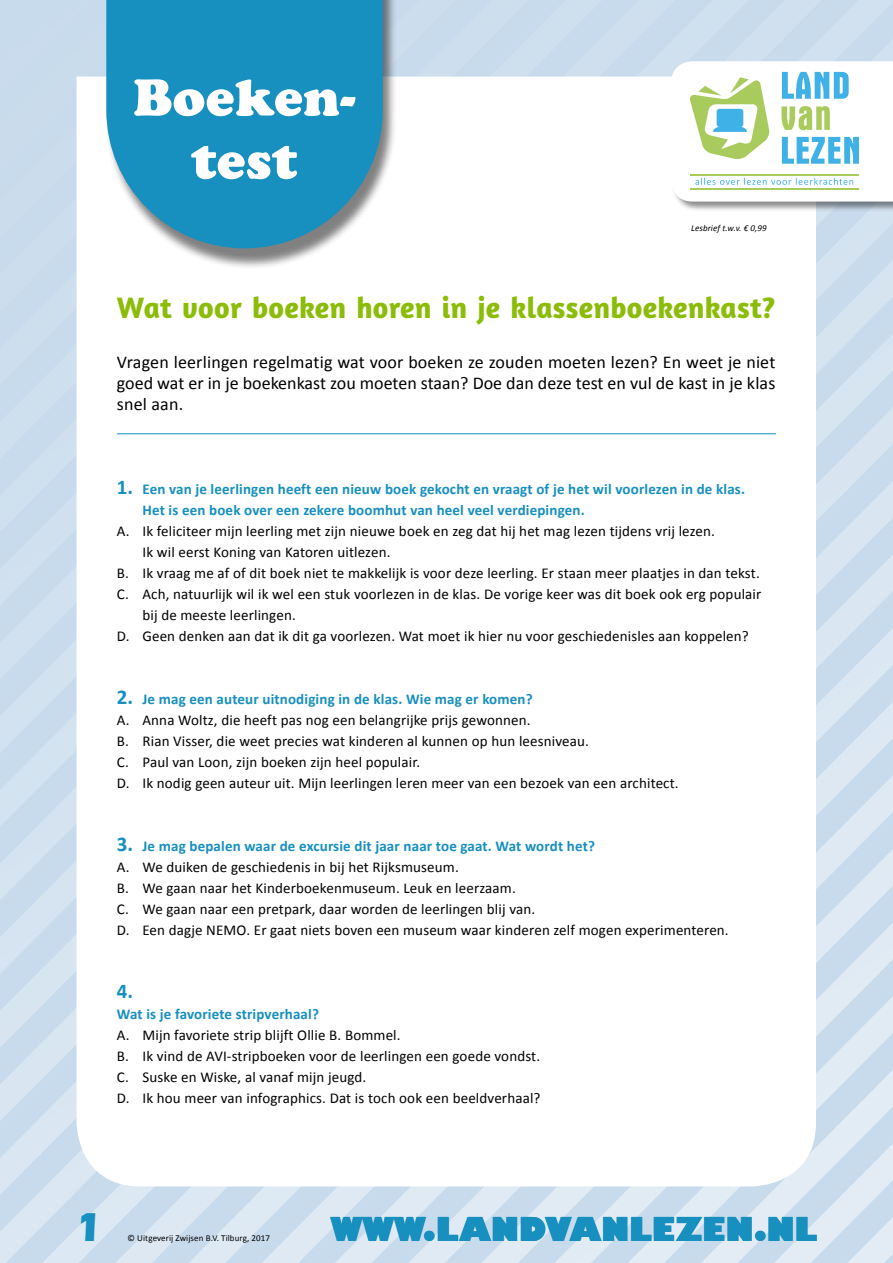
<style>
.page{position:relative;width:893px;height:1263px;background:#fff}
.page>*{position:absolute;margin:0;border:0;box-sizing:border-box;transform-origin:0 0}
.t1{font:900 54px/63px "Cooper";letter-spacing:.01em;color:#fff;text-align:center}
.t2{font:700 42px "Eras IT Cby BT";color:#178fbf}
.t3{font:800 32.7px "Humanist 521 BT";color:#178fbf}
.t4{font:700 30px "Amaranth";letter-spacing:.01em;color:#8bbc08}
.t5{font:700 21px "Calibri";color:#178fbf}
.t6{font:18px/21px "Calibri";color:#000;text-align:justify}
.t7{font:15px/21px "Calibri";letter-spacing:.01em;color:#000}
.t8{font:700 15px/21px "Calibri";letter-spacing:.01em;color:#178fbf}
.t9{font:9px "Calibri";letter-spacing:.01em;color:#000}
.t10{font:italic 9px "Calibri";letter-spacing:.01em;color:#000}
.s1{font-size:21px}
.s2{font-weight:700;font-size:21px;color:#178fbf}
.s3{font-weight:700;color:#178fbf}
</style>
<div class="page">
<img style="left:0;top:0;width:597px;height:619px">
<img style="left:543px;top:40px;width:77px;height:54px">
<img style="left:489px;top:94px;width:80px;height:55px">
<img style="left:435px;top:149px;width:82px;height:54px">
<img style="left:397px;top:203px;width:68px;height:55px">
<img style="left:327px;top:258px;width:87px;height:53px">
<img style="left:273px;top:311px;width:90px;height:55px">
<img style="left:219px;top:366px;width:92px;height:56px">
<img style="left:165px;top:420px;width:93px;height:56px">
<img style="left:111px;top:474px;width:93px;height:57px">
<img style="left:57px;top:529px;width:93px;height:56px">
<img style="left:4px;top:583px;width:92px;height:56px">
<div style="left:672px;top:0;width:72px;height:39px;background:#cadcec"></div>
<div style="left:620px;top:38px;width:91px;height:39px;background:#cfdfee"></div>
<img style="left:569px;top:90px;width:51px;height:51px">
<img style="left:517px;top:141px;width:80px;height:55px">
<img style="left:465px;top:194px;width:91px;height:54px">
<img style="left:414px;top:246px;width:90px;height:53px">
<img style="left:363px;top:297px;width:89px;height:55px">
<img style="left:311px;top:349px;width:90px;height:55px">
<img style="left:260px;top:402px;width:89px;height:53px">
<img style="left:208px;top:453px;width:90px;height:54px">
<img style="left:156px;top:505px;width:90px;height:54px">
<img style="left:105px;top:557px;width:90px;height:54px">
<img style="left:53px;top:609px;width:90px;height:52px">
<img style="left:1px;top:661px;width:76px;height:54px">
<img style="left:691px;top:39px;width:92px;height:22px">
<img style="left:585px;top:146px;width:12px;height:54px">
<img style="left:532px;top:200px;width:65px;height:55px">
<img style="left:479px;top:252px;width:92px;height:56px">
<img style="left:426px;top:306px;width:92px;height:55px">
<img style="left:373px;top:359px;width:92px;height:54px">
<img style="left:320px;top:413px;width:92px;height:52px">
<img style="left:267px;top:465px;width:92px;height:54px">
<img style="left:214px;top:519px;width:92px;height:53px">
<img style="left:161px;top:572px;width:91px;height:47px">
<img style="left:109px;top:626px;width:34px;height:35px">
<img style="left:55px;top:678px;width:22px;height:54px">
<img style="left:3px;top:732px;width:74px;height:53px">
<img style="left:0;top:785px;width:39px;height:37px">
<div style="left:785px;top:0;width:108px;height:61px;background:#cfdfee"></div>
<img style="left:572px;top:232px;width:25px;height:74px">
<img style="left:519px;top:286px;width:55px;height:73px">
<img style="left:466px;top:339px;width:55px;height:74px">
<img style="left:412px;top:393px;width:56px;height:74px">
<img style="left:359px;top:447px;width:55px;height:73px">
<img style="left:306px;top:500px;width:55px;height:74px">
<img style="left:252px;top:554px;width:56px;height:65px">
<img style="left:199px;top:607px;width:56px;height:12px">
<img style="left:39px;top:768px;width:38px;height:74px">
<img style="left:0;top:822px;width:41px;height:74px">
<img style="left:839px;top:39px;width:54px;height:22px">
<img style="left:572px;top:306px;width:25px;height:73px">
<img style="left:519px;top:359px;width:55px;height:74px">
<img style="left:466px;top:413px;width:55px;height:74px">
<img style="left:412px;top:467px;width:56px;height:73px">
<img style="left:359px;top:520px;width:55px;height:74px">
<img style="left:306px;top:574px;width:55px;height:45px">
<img style="left:39px;top:842px;width:38px;height:74px">
<div style="left:0;top:896px;width:41px;height:73px;background:#cfe0ee"></div>
<img style="left:816px;top:212px;width:23px;height:26px">
<img style="left:572px;top:379px;width:54px;height:74px">
<img style="left:519px;top:434px;width:55px;height:73px">
<img style="left:466px;top:487px;width:55px;height:73px">
<img style="left:412px;top:540px;width:56px;height:74px">
<img style="left:359px;top:594px;width:55px;height:25px">
<img style="left:39px;top:916px;width:38px;height:73px">
<img style="left:0;top:969px;width:41px;height:74px">
<img style="left:839px;top:212px;width:54px;height:48px">
<img style="left:816px;top:238px;width:25px;height:74px">
<img style="left:572px;top:453px;width:25px;height:74px">
<img style="left:519px;top:507px;width:55px;height:73px">
<img style="left:466px;top:560px;width:55px;height:59px">
<img style="left:412px;top:614px;width:56px;height:5px">
<img style="left:39px;top:989px;width:38px;height:74px">
<img style="left:0;top:1043px;width:41px;height:73px">
<img style="left:839px;top:260px;width:54px;height:73px">
<div style="left:816px;top:312px;width:25px;height:74px;background:#d0e0ee"></div>
<img style="left:572px;top:527px;width:25px;height:73px">
<img style="left:519px;top:580px;width:55px;height:39px">
<img style="left:39px;top:1063px;width:39px;height:73px">
<img style="left:0;top:1116px;width:41px;height:74px">
<img style="left:839px;top:333px;width:54px;height:74px">
<img style="left:816px;top:386px;width:25px;height:74px">
<img style="left:572px;top:600px;width:25px;height:19px">
<img style="left:39px;top:1136px;width:53px;height:85px">
<img style="left:0;top:1190px;width:41px;height:73px">
<img style="left:838px;top:407px;width:55px;height:74px">
<img style="left:816px;top:460px;width:24px;height:72px">
<img style="left:138px;top:1186px;width:16px;height:19px">
<img style="left:82px;top:1166px;width:56px;height:93px">
<img style="left:29px;top:1221px;width:55px;height:42px">
<img style="left:839px;top:481px;width:54px;height:73px">
<img style="left:816px;top:532px;width:26px;height:73px">
<img style="left:209px;top:1186px;width:17px;height:21px">
<img style="left:154px;top:1186px;width:55px;height:74px">
<img style="left:103px;top:1221px;width:54px;height:42px">
<img style="left:841px;top:554px;width:52px;height:74px">
<img style="left:816px;top:605px;width:27px;height:23px">
<img style="left:226px;top:1186px;width:23px;height:76px">
<img style="left:176px;top:1223px;width:52px;height:40px">
<img style="left:249px;top:628px;width:644px;height:635px">
<img style="left:322px;top:702px;width:571px;height:561px">
<img style="left:395px;top:775px;width:498px;height:488px">
<img style="left:469px;top:849px;width:424px;height:414px">
<img style="left:542px;top:922px;width:351px;height:341px">
<img style="left:615px;top:996px;width:278px;height:267px">
<img style="left:688px;top:1070px;width:205px;height:193px">
<img style="left:761px;top:1143px;width:132px;height:120px">
<img style="left:835px;top:1217px;width:58px;height:46px">
<img style="left:0;top:0;width:102px;height:104px">
<img style="left:0;top:0;width:31px;height:31px">
<div style="left:671px;top:61px;width:222px;height:151px;background:#000;opacity:.45"></div>
<svg style="left:671px;top:61px;width:222px;height:141px"></svg>
<div style="left:104px;top:0;width:293px;height:269px;background:#000;opacity:.5"></div>
<svg style="left:106px;top:0;width:277px;height:248px;fill:#178fbf"></svg>
<hr style="left:117px;top:433px;width:659px;height:1px;background:#178fbf">
<h1 class="t1" style="left:133px;top:66px;width:223px">Boeken&shy;test</h1>
<p class="t10" style="left:691px;top:222px;width:77px">Lesbrief t.w.v. € 0,99</p>
<h3 class="t4" style="left:117px;top:289px;width:660px">Wat voor boeken horen in je klassenboekenkast?</h3>
<p class="t6" style="left:117px;top:351px;width:660px">Vragen leerlingen regelmatig wat voor boeken ze zouden moeten lezen? En weet je niet goed wat er in je boekenkast zou moeten staan? Doe dan deze test en vul de kast in je klas snel aan.</p>
<p class="t8" style="left:142px;top:478px;width:604px;text-indent:-26px"><span class="s1">1.</span> Een van je leerlingen heeft een nieuw boek gekocht en vraagt of je het wil voorlezen in de klas.<br>Het is een boek over een zekere boomhut van heel veel verdiepingen.</p>
<p class="t7" style="left:117px;top:520px;width:599px">A. Ik feliciteer mijn leerling met zijn nieuwe boek en zeg dat hij het mag lezen tijdens vrij lezen.</p>
<p class="t7" style="left:142px;top:541px;width:250px">Ik wil eerst Koning van Katoren uitlezen.</p>
<p class="t7" style="left:117px;top:562px;width:644px">B. Ik vraag me af of dit boek niet te makkelijk is voor deze leerling. Er staan meer plaatjes in dan tekst.</p>
<p class="t7" style="left:117px;top:583px;width:646px">C. Ach, natuurlijk wil ik wel een stuk voorlezen in de klas. De vorige keer was dit boek ook erg populair</p>
<p class="t7" style="left:142px;top:604px;width:155px">bij de meeste leerlingen.</p>
<p class="t7" style="left:117px;top:625px;width:633px">D. Geen denken aan dat ik dit ga voorlezen. Wat moet ik hier nu voor geschiedenisles aan koppelen?</p>
<p class="t7" style="left:117px;top:688px;width:563px"><span class="s2">2.</span> <span class="s3">Je mag een auteur uitnodiging in de klas. Wie mag er komen?<br></span>A. Anna Woltz, die heeft pas nog een belangrijke prijs gewonnen.<br>B. Rian Visser, die weet precies wat kinderen al kunnen op hun leesniveau.<br>C. Paul van Loon, zijn boeken zijn heel populair.<br>D. Ik nodig geen auteur uit. Mijn leerlingen leren meer van een bezoek van een architect.</p>
<p class="t7" style="left:117px;top:835px;width:613px"><span class="s2">3.</span> <span class="s3">Je mag bepalen waar de excursie dit jaar naar toe gaat. Wat wordt het?<br></span>A. We duiken de geschiedenis in bij het Rijksmuseum.<br>B. We gaan naar het Kinderboekenmuseum. Leuk en leerzaam.<br>C. We gaan naar een pretpark, daar worden de leerlingen blij van.<br>D. Een dagje NEMO. Er gaat niets boven een museum waar kinderen zelf mogen experimenteren.</p>
<h3 class="t5" style="left:117px;top:977px;width:18px">4.</h3>
<p class="t8" style="left:117px;top:1003px;width:204px">Wat is je favoriete stripverhaal?</p>
<p class="t7" style="left:117px;top:1024px;width:425px">A. Mijn favoriete strip blijft Ollie B. Bommel.<br>B. Ik vind de AVI-stripboeken voor de leerlingen een goede vondst.<br>C. Suske en Wiske, al vanaf mijn jeugd.<br>D. Ik hou meer van infographics. Dat is toch ook een beeldverhaal?</p>
<h2 class="t2" style="left:77px;top:1201px;width:28px">1</h2>
<p class="t9" style="left:128px;top:1232px;width:144px">© Uitgeverij Zwijsen B.V. Tilburg, 2017</p>
<h3 class="t3" style="left:331px;top:1208px;width:488px">WWW.LANDVANLEZEN.NL</h3>
</div>
